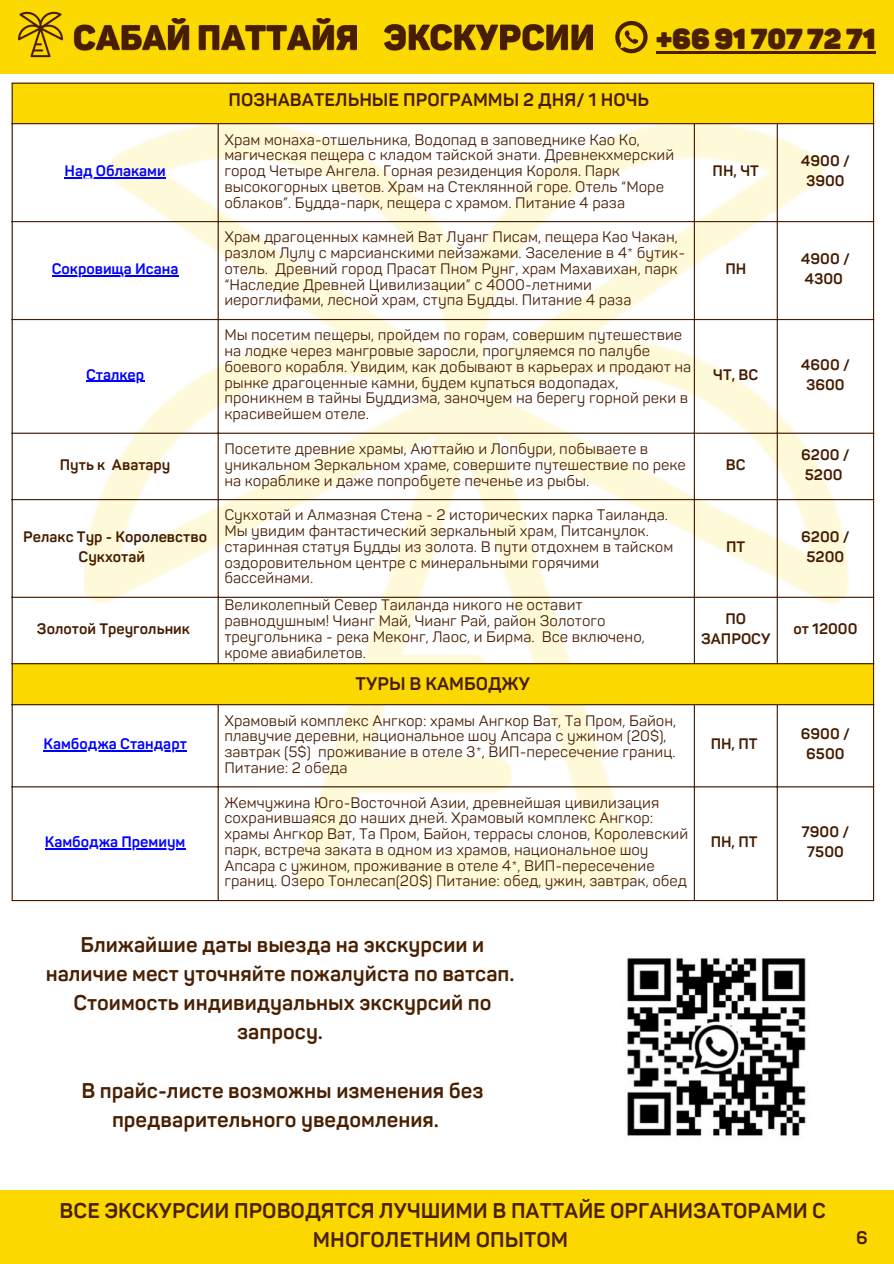
<style>
.page{position:relative;width:894px;height:1264px;background:#fff}
.page>*{position:absolute;margin:0;border:0;box-sizing:border-box;transform-origin:0 0}
.t1{font:800 28.5px "Panton";color:#491f00}
.t2{font:700 21px/29.2px "Panton";color:#491f00;text-align:center}
.t3{font:700 18px "Panton";color:#461c00}
.t4{font:700 18px "Panton";color:#471d00}
.t5{font:15px/15.8px "Panton";color:#461c00}
.t6{font:700 15px/20.2px "Panton";color:#461c00;text-align:center}
.t7{font:700 15px "Panton";color:#00f}
</style>
<div class="page">
<img style="left:85px;top:82px;width:790px;height:820px">
<svg style="left:13px;top:84px;width:859px;height:620px"></svg>
<hr style="left:65px;top:177px;width:101px;height:1px;background:#00f">
<hr style="left:52px;top:275px;width:126px;height:1px;background:#00f">
<hr style="left:86px;top:381px;width:58px;height:1px;background:#00f">
<hr style="left:43px;top:750px;width:144px;height:1px;background:#00f">
<hr style="left:45px;top:848px;width:140px;height:1px;background:#00f">
<hr style="left:12px;top:84px;width:1px;height:816px;background:#461c00">
<hr style="left:217px;top:124px;width:2px;height:539px;background:#461c00">
<hr style="left:217px;top:705px;width:2px;height:195px;background:#461c00">
<hr style="left:693px;top:124px;width:1px;height:539px;background:#461c00">
<hr style="left:693px;top:705px;width:1px;height:195px;background:#461c00">
<hr style="left:776px;top:124px;width:1px;height:539px;background:#461c00">
<hr style="left:776px;top:705px;width:1px;height:195px;background:#461c00">
<hr style="left:872px;top:84px;width:1px;height:816px;background:#461c00">
<hr style="left:12px;top:83px;width:861px;height:1px;background:#461c00">
<hr style="left:12px;top:123px;width:861px;height:1px;background:#461c00">
<hr style="left:12px;top:221px;width:861px;height:1px;background:#461c00">
<hr style="left:12px;top:319px;width:861px;height:1px;background:#461c00">
<hr style="left:12px;top:432px;width:861px;height:2px;background:#461c00">
<hr style="left:12px;top:499px;width:861px;height:1px;background:#461c00">
<hr style="left:12px;top:596px;width:861px;height:2px;background:#461c00">
<hr style="left:12px;top:663px;width:861px;height:1px;background:#461c00">
<hr style="left:12px;top:704px;width:861px;height:1px;background:#461c00">
<hr style="left:12px;top:786px;width:861px;height:1px;background:#461c00">
<hr style="left:12px;top:900px;width:861px;height:1px;background:#461c00">
<div style="left:0;top:0;width:893px;height:74px;background:#fbd900"></div>
<img style="left:18px;top:11px;width:46px;height:47px">
<img style="left:384px;top:24px;width:208px;height:27px">
<img style="left:73px;top:18px;width:283px;height:33px">
<svg style="left:615px;top:21px;width:32px;height:32px"></svg>
<img style="left:627px;top:958px;width:179px;height:178px">
<hr style="left:656px;top:51px;width:219px;height:3px;background:#491f00">
<div style="left:0;top:1189px;width:893px;height:74px;background:#fbd900"></div>
<p class="t7" style="left:65px;top:162px;width:103px">Над Облаками</p>
<p class="t7" style="left:52px;top:260px;width:128px">Сокровища Исана</p>
<p class="t7" style="left:86px;top:366px;width:60px">Сталкер</p>
<p class="t6" style="left:60px;top:455px;width:112px">Путь к Аватару</p>
<p class="t6" style="left:23px;top:527px;width:185px">Релакс Тур - Королевство<br>Сукхотай</p>
<p class="t6" style="left:37px;top:619px;width:154px">Золотой Треугольник</p>
<p class="t7" style="left:43px;top:735px;width:145px">Камбоджа Стандарт</p>
<p class="t7" style="left:45px;top:833px;width:142px">Камбоджа Премиум</p>
<p class="t1" style="left:656px;top:22px;width:221px">+66 91 707 72 71</p>
<p class="t3" style="left:228px;top:89px;width:422px">ПОЗНАВАТЕЛЬНЫЕ ПРОГРАММЫ 2 ДНЯ/ 1 НОЧЬ</p>
<p class="t5" style="left:224px;top:132px;width:451px">Храм монаха-отшельника, Водопад в заповеднике Као Ко, магическая пещера с кладом тайской знати. Древнекхмерский город Четыре Ангела. Горная резиденция Короля. Парк высокогорных цветов. Храм на Стеклянной горе. Отель “Море облаков”. Будда-парк, пещера с храмом. Питание 4 раза</p>
<p class="t5" style="left:224px;top:230px;width:462px">Храм драгоценных камней Ват Луанг Писам, пещера Као Чакан, разлом Лулу с марсианскими пейзажами. Заселение в 4* бутик&shy;отель. Древний город Прасат Пном Рунг, храм Махавихан, парк “Наследие Древней Цивилизации” с 4000-летними иероглифами, лесной храм, ступа Будды. Питание 4 раза</p>
<p class="t5" style="left:224px;top:328px;width:468px">Мы посетим пещеры, пройдем по горам, совершим путешествие на лодке через мангровые заросли, прогуляемся по палубе боевого корабля. Увидим, как добывают в карьерах и продают на рынке драгоценные камни, будем купаться водопадах, проникнем в тайны Буддизма, заночуем на берегу горной реки в красивейшем отеле.</p>
<p class="t5" style="left:224px;top:441px;width:463px">Посетите древние храмы, Аюттайю и Лопбури, побываете в уникальном Зеркальном храме, совершите путешествие по реке на кораблике и даже попробуете печенье из рыбы.</p>
<p class="t5" style="left:224px;top:508px;width:450px">Сукхотай и Алмазная Стена - 2 исторических парка Таиланда.<br>Мы увидим фантастический зеркальный храм, Питсанулок. старинная статуя Будды из золота. В пути отдохнем в тайском оздоровительном центре с минеральными горячими бассейнами.</p>
<p class="t5" style="left:224px;top:597px;width:422px">Великолепный Север Таиланда никого не оставит равнодушным! Чианг Май, Чианг Рай, район Золотого треугольника - река Меконг, Лаос, и Бирма. Все включено, кроме авиабилетов.</p>
<p class="t3" style="left:355px;top:673px;width:176px">ТУРЫ В КАМБОДЖУ</p>
<p class="t5" style="left:224px;top:713px;width:453px">Храмовый комплекс Ангкор: храмы Ангкор Ват, Та Пром, Байон, плавучие деревни, национальное шоу Апсара с ужином (20$), завтрак (5$) проживание в отеле 3*, ВИП-пересечение границ.<br>Питание: 2 обеда</p>
<p class="t5" style="left:224px;top:795px;width:465px">Жемчужина Юго-Восточной Азии, древнейшая цивилизация сохранившаяся до наших дней. Храмовый комплекс Ангкор: храмы Ангкор Ват, Та Пром, Байон, террасы слонов, Королевский парк, встреча заката в одном из храмов, национальное шоу Апсара с ужином, проживание в отеле 4*, ВИП-пересечение границ. Озеро Тонлесап(20$) Питание: обед, ужин, завтрак, обед</p>
<p class="t6" style="left:712px;top:161px;width:48px">ПН, ЧТ</p>
<h1 class="t6" style="left:800px;top:151px;width:50px">4900 /<br>3900</h1>
<p class="t6" style="left:725px;top:259px;width:22px">ПН</p>
<p class="t6" style="left:800px;top:249px;width:50px;text-align:left">4900 /<br>4300</p>
<p class="t6" style="left:713px;top:365px;width:47px">ЧТ, ВС</p>
<p class="t6" style="left:800px;top:355px;width:50px">4600 /<br>3600</p>
<p class="t6" style="left:725px;top:455px;width:21px">ВС</p>
<p class="t6" style="left:800px;top:445px;width:50px;text-align:left">6200 /<br>5200</p>
<p class="t6" style="left:726px;top:537px;width:21px">ПТ</p>
<p class="t6" style="left:800px;top:527px;width:50px">6200 /<br>5200</p>
<p class="t6" style="left:700px;top:609px;width:71px">ПО<br>ЗАПРОСУ</p>
<p class="t6" style="left:793px;top:619px;width:66px">от 12000</p>
<p class="t6" style="left:710px;top:734px;width:48px">ПН, ПТ</p>
<p class="t6" style="left:800px;top:724px;width:51px">6900 /<br>6500</p>
<p class="t6" style="left:710px;top:832px;width:48px">ПН, ПТ</p>
<p class="t6" style="left:801px;top:822px;width:49px">7900 /<br>7500</p>
<p class="t2" style="left:46px;top:930px;width:470px">Ближайшие даты выезда на экскурсии и наличие мест уточняйте пожалуйста по ватсап.</p>
<p class="t2" style="left:73px;top:988px;width:419px">Стоимость индивидуальных экскурсий по запросу.</p>
<p class="t2" style="left:112px;top:1076px;width:373px;text-align:left;text-indent:-31px">В прайс-листе возможны изменения без предварительного уведомления.</p>
<p class="t2" style="left:60px;top:1196px;width:767px">ВСЕ ЭКСКУРСИИ ПРОВОДЯТСЯ ЛУЧШИМИ В ПАТТАЙЕ ОРГАНИЗАТОРАМИ С<br>МНОГОЛЕТНИМ ОПЫТОМ</p>
<p class="t4" style="left:856px;top:1227px;width:13px">6</p>
</div>
